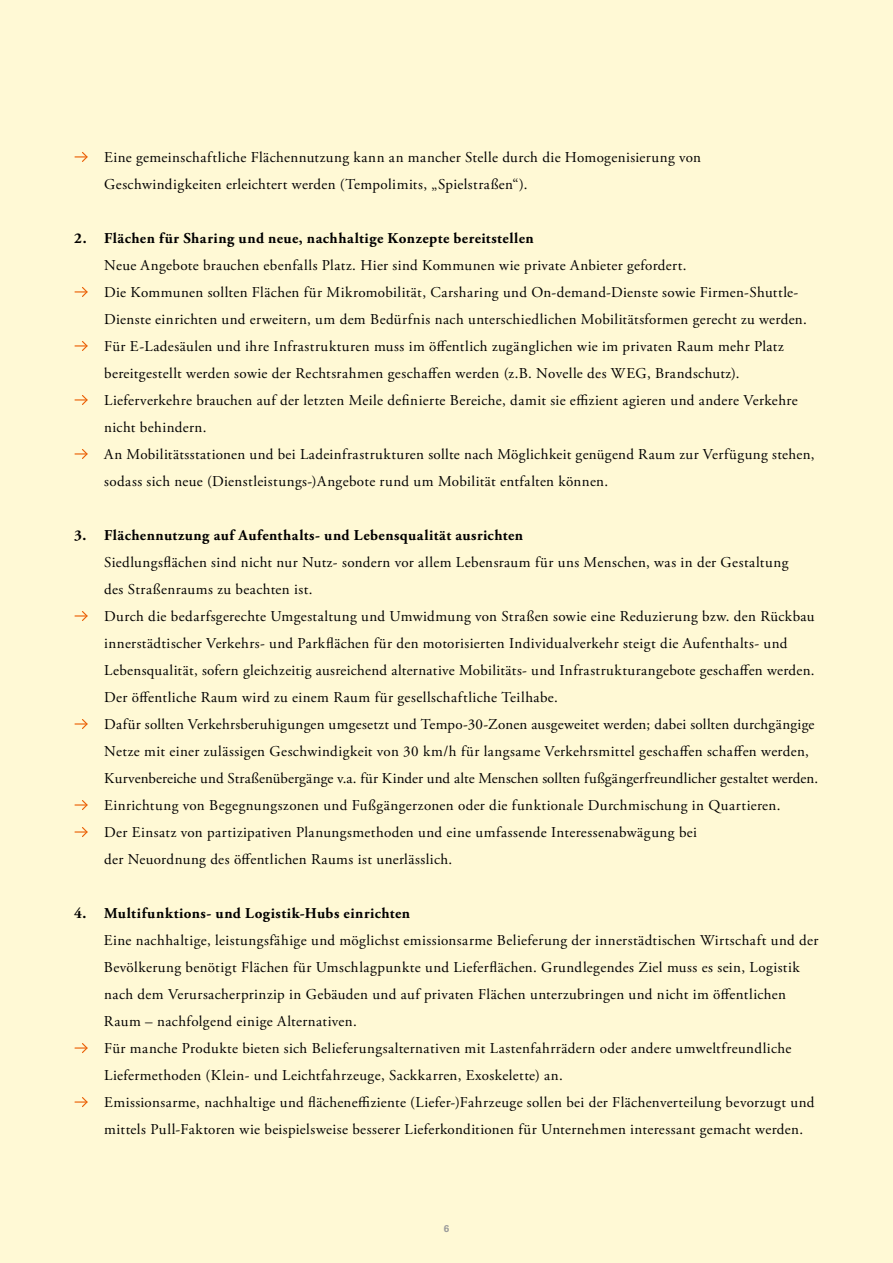
<style>
.page{position:relative;width:893px;height:1263px;background:#fff9d5}
.page>*{position:absolute;margin:0;border:0;box-sizing:border-box;transform-origin:0 0}
.t1{font:15px/27px "Adobe Garamond Pro";letter-spacing:.025em;color:#000}
.t2{font:700 15px "Adobe Garamond Pro";letter-spacing:.03em;color:#000}
.t3{font:700 9.9px "Univers LT";color:#9d9d9c}
</style>
<div class="page">
<svg style="left:75px;top:152px;width:13px;height:10px"></svg>
<svg style="left:75px;top:287px;width:13px;height:10px"></svg>
<svg style="left:75px;top:341px;width:13px;height:10px"></svg>
<svg style="left:75px;top:395px;width:13px;height:10px"></svg>
<svg style="left:75px;top:449px;width:13px;height:10px"></svg>
<svg style="left:75px;top:611px;width:13px;height:10px"></svg>
<svg style="left:75px;top:719px;width:13px;height:10px"></svg>
<svg style="left:75px;top:800px;width:13px;height:10px"></svg>
<svg style="left:75px;top:827px;width:13px;height:10px"></svg>
<svg style="left:75px;top:1043px;width:13px;height:10px"></svg>
<svg style="left:75px;top:1097px;width:13px;height:10px"></svg>
<p class="t1" style="left:104px;top:144px;width:598px">Eine gemeinschaftliche Flächennutzung kann an mancher Stelle durch die Homogenisierung von<br>Geschwindigkeiten erleichtert werden (Tempolimits, „Spielstraßen“).</p>
<p class="t2" style="left:74px;top:230px;width:461px">2. Flächen für Sharing und neue, nachhaltige Konzepte bereitstellen</p>
<p class="t1" style="left:104px;top:252px;width:712px">Neue Angebote brauchen ebenfalls Platz. Hier sind Kommunen wie private Anbieter gefordert.<br>Die Kommunen sollten Flächen für Mikromobilität, Carsharing und On-demand-Dienste sowie Firmen-Shuttle-Dienste einrichten und erweitern, um dem Bedürfnis nach unterschiedlichen Mobilitätsformen gerecht zu werden.<br>Für E-Ladesäulen und ihre Infrastrukturen muss im öffentlich zugänglichen wie im privaten Raum mehr Platz bereitgestellt werden sowie der Rechtsrahmen geschaffen werden (z.B. Novelle des WEG, Brandschutz).<br>Lieferverkehre brauchen auf der letzten Meile definierte Bereiche, damit sie effizient agieren und andere Verkehre nicht behindern.<br>An Mobilitätsstationen und bei Ladeinfrastrukturen sollte nach Möglichkeit genügend Raum zur Verfügung stehen, sodass sich neue (Dienstleistungs-)Angebote rund um Mobilität entfalten können.</p>
<p class="t2" style="left:74px;top:527px;width:450px">3. Flächennutzung auf Aufenthalts- und Lebensqualität ausrichten</p>
<p class="t1" style="left:104px;top:549px;width:715px">Siedlungsflächen sind nicht nur Nutz- sondern vor allem Lebensraum für uns Menschen, was in der Gestaltung<br>des Straßenraums zu beachten ist.<br>Durch die bedarfsgerechte Umgestaltung und Umwidmung von Straßen sowie eine Reduzierung bzw. den Rückbau innerstädtischer Verkehrs- und Parkflächen für den motorisierten Individualverkehr steigt die Aufenthalts- und Lebensqualität, sofern gleichzeitig ausreichend alternative Mobilitäts- und Infrastrukturangebote geschaffen werden.<br>Der öffentliche Raum wird zu einem Raum für gesellschaftliche Teilhabe.<br>Dafür sollten Verkehrsberuhigungen umgesetzt und Tempo-30-Zonen ausgeweitet werden; dabei sollten durchgängige Netze mit einer zulässigen Geschwindigkeit von 30 km/h für langsame Verkehrsmittel geschaffen schaffen werden, Kurvenbereiche und Straßenübergänge v.a. für Kinder und alte Menschen sollten fußgängerfreundlicher gestaltet werden.<br>Einrichtung von Begegnungszonen und Fußgängerzonen oder die funktionale Durchmischung in Quartieren.<br>Der Einsatz von partizipativen Planungsmethoden und eine umfassende Interessenabwägung bei<br>der Neuordnung des öffentlichen Raums ist unerlässlich.</p>
<p class="t2" style="left:74px;top:905px;width:338px">4. Multifunktions- und Logistik-Hubs einrichten</p>
<p class="t1" style="left:104px;top:927px;width:716px">Eine nachhaltige, leistungsfähige und möglichst emissionsarme Belieferung der innerstädtischen Wirtschaft und der Bevölkerung benötigt Flächen für Umschlagpunkte und Lieferflächen. Grundlegendes Ziel muss es sein, Logistik nach dem Verursacherprinzip in Gebäuden und auf privaten Flächen unterzubringen und nicht im öffentlichen Raum – nachfolgend einige Alternativen.<br>Für manche Produkte bieten sich Belieferungsalternativen mit Lastenfahrrädern oder andere umweltfreundliche Liefermethoden (Klein- und Leichtfahrzeuge, Sackkarren, Exoskelette) an.<br>Emissionsarme, nachhaltige und flächeneffiziente (Liefer-)Fahrzeuge sollen bei der Flächenverteilung bevorzugt und mittels Pull-Faktoren wie beispielsweise besserer Lieferkonditionen für Unternehmen interessant gemacht werden.</p>
<p class="t3" style="left:444px;top:1223px;width:7px">6</p>
</div>
